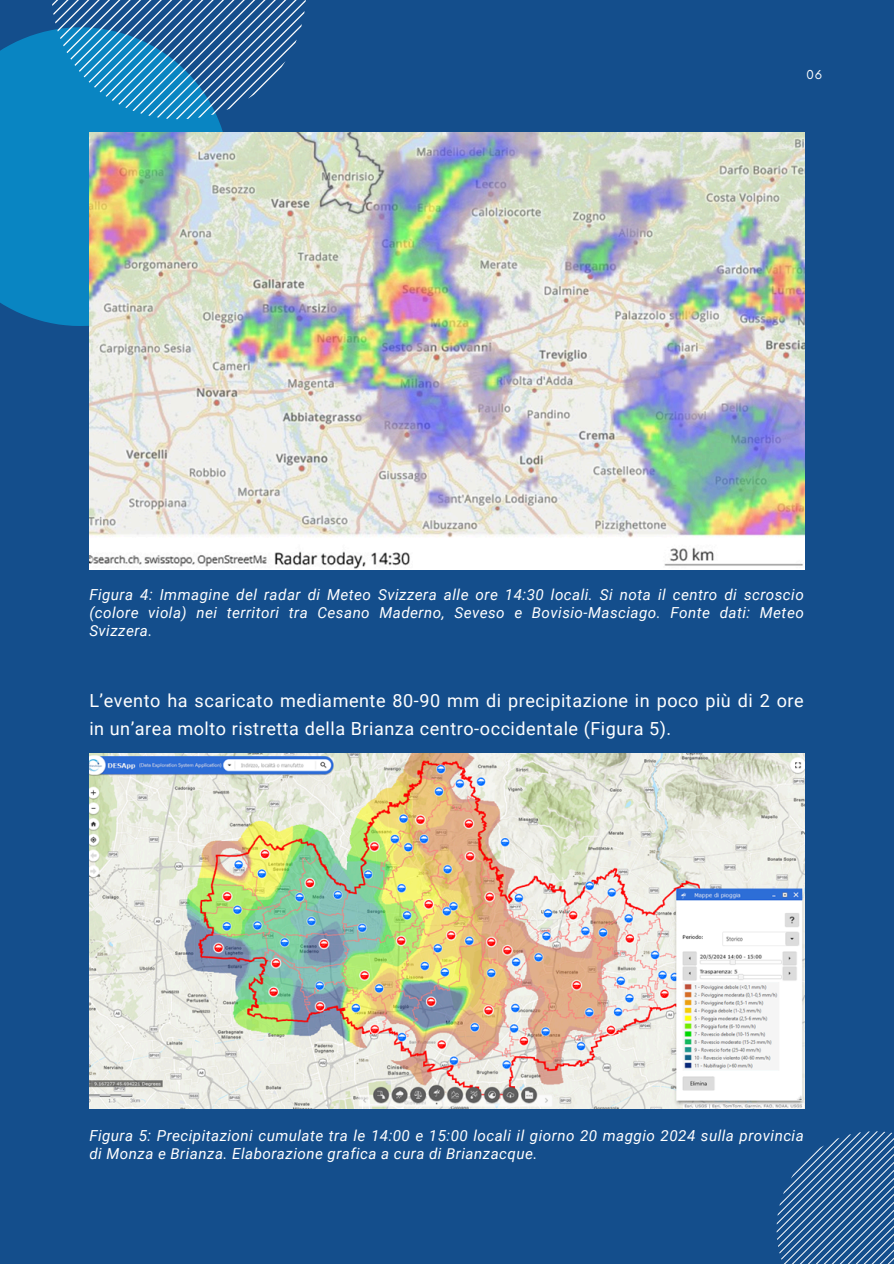
<style>
.page{position:relative;width:894px;height:1264px;background:#fff}
.page>*{position:absolute;margin:0;border:0;box-sizing:border-box;transform-origin:0 0}
.t1{font:18px/28.2px "Roboto";letter-spacing:.03em;color:#fff}
.t2{font:italic 15.15px/18px "Roboto";letter-spacing:.03em;color:#fff;text-align:justify}
.t3{font:13.2px "Glacial Indifference";color:#fff}
</style>
<div class="page">
<div style="left:0;top:0;width:893px;height:1263px;background:#144e8c"></div>
<div style="left:0;top:30px;width:230px;height:296px;background:#0985c2"></div>
<svg style="left:52px;top:0;width:254px;height:119px"></svg>
<svg style="left:776px;top:1131px;width:117px;height:132px"></svg>
<img style="left:89px;top:133px;width:715px;height:436px">
<img style="left:89px;top:753px;width:715px;height:355px">
<p class="t3" style="left:806px;top:66px;width:17px">06</p>
<p class="t2" style="left:89px;top:586px;width:715px">Figura 4: Immagine del radar di Meteo Svizzera alle ore 14:30 locali. Si nota il centro di scroscio (colore viola) nei territori tra Cesano Maderno, Seveso e Bovisio-Masciago. Fonte dati: Meteo Svizzera.</p>
<p class="t1" style="left:89px;top:687px;width:715px">L’evento ha scaricato mediamente 80-90 mm di precipitazione in poco più di 2 ore in un’area molto ristretta della Brianza centro-occidentale (Figura 5).</p>
<p class="t2" style="left:89px;top:1126px;width:715px">Figura 5: Precipitazioni cumulate tra le 14:00 e 15:00 locali il giorno 20 maggio 2024 sulla provincia di Monza e Brianza. Elaborazione grafica a cura di Brianzacque.</p>
</div>
